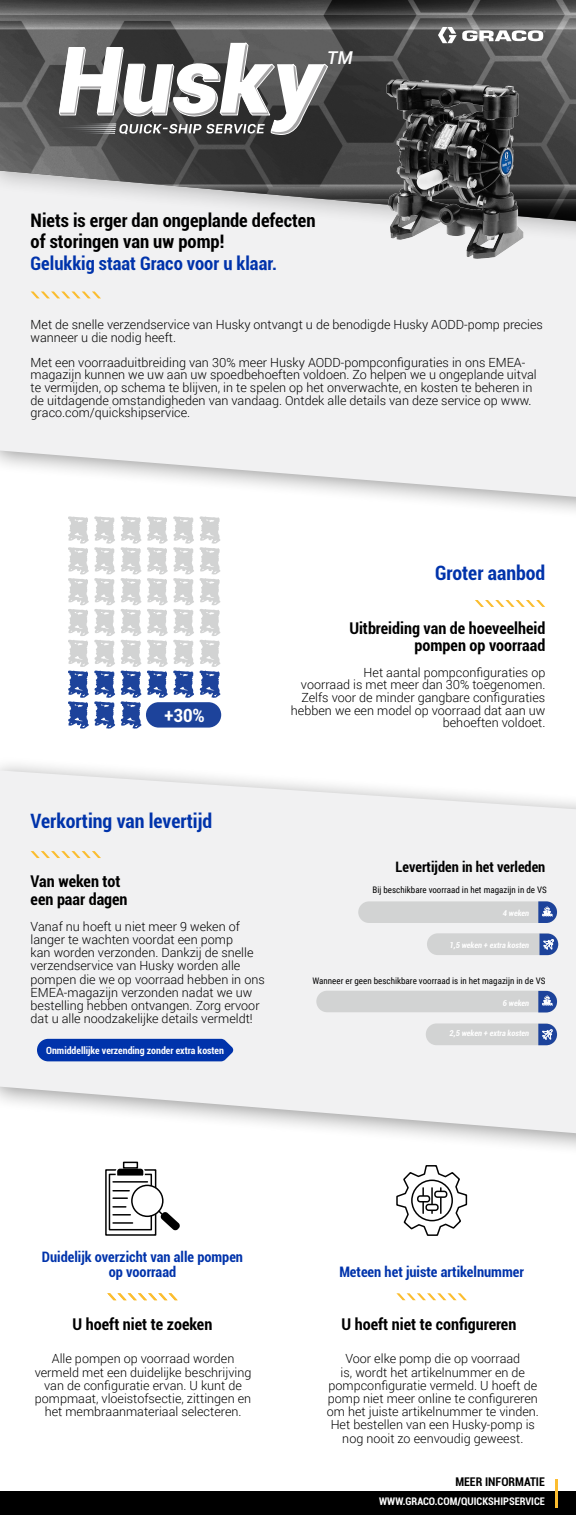
<style>
.page{position:relative;width:576px;height:1515px;background:#fff}
.page>*{position:absolute;margin:0;border:0;box-sizing:border-box;transform-origin:0 0}
.t1{font:700 condensed 19.8px "Roboto";color:#0033ab}
.t2{font:700 condensed 18.6px/21.9px "Roboto";color:#000}
.t3{font:700 condensed 18.6px "Roboto";color:#0033ab}
.t4{font:700 condensed 18.3px "Roboto";color:#fff}
.t5{font:italic 500 17.7px "Roboto";color:#fff}
.t6{font:700 condensed 16.2px/17.4px "Roboto";color:#000;text-align:right}
.t7{font:700 condensed 14.46px "Roboto";color:#0033ab}
.t8{font:700 condensed 14.4px/15px "Roboto";color:#0033ab;text-align:center}
.t9{font:700 condensed 14.4px "Roboto";color:#000}
.t10{font:300 12.6px/13.2px "Roboto";color:#000}
.t11{font:700 condensed 12px "Roboto";color:#000}
.t12{font:700 condensed 10.5px "Roboto";color:#fff}
.t13{font:700 condensed 9.9px "Roboto";color:#fff}
.t14{font:9px "Roboto Condensed";color:#000}
.t15{font:italic 700 condensed 8.1px "Roboto";color:#fff}
</style>
<div class="page">
<div style="left:0;top:120px;width:576px;height:400px;background:#000;opacity:.4"></div>
<svg style="left:0;top:245px;width:576px;height:252px;fill:#f1f1f2"></svg>
<div style="left:0;top:0;width:576px;height:245px;background:#f1f1f2"></div>
<div style="left:0;top:756px;width:576px;height:400px;background:#000;opacity:.4"></div>
<svg style="left:0;top:770px;width:576px;height:363px;fill:#f1f1f2"></svg>
<div style="left:146px;top:702px;width:75px;height:26px;background:#1d439b;border-radius:13px"></div>
<svg style="left:147px;top:516px;width:47px;height:182px"></svg>
<svg style="left:200px;top:516px;width:20px;height:182px"></svg>
<svg style="left:68px;top:516px;width:47px;height:213px"></svg>
<svg style="left:121px;top:516px;width:20px;height:213px"></svg>
<img style="left:0;top:0;width:576px;height:221px">
<svg style="left:438px;top:27px;width:107px;height:16px"></svg>
<img style="left:385px;top:78px;width:139px;height:181px">
<div style="left:0;top:1492px;width:576px;height:23px;background:#000"></div>
<hr style="left:555px;top:1479px;width:3px;height:29px;background:#fcbd30">
<div style="left:358px;top:901px;width:199px;height:22px;background:#d2d3d3;border-radius:11px"></div>
<svg style="left:538px;top:901px;width:19px;height:22px"></svg>
<hr style="left:46px;top:127px;width:69px;height:1px;background:#fff">
<svg style="left:58px;top:43px;width:271px;height:92px"></svg>
<div style="left:427px;top:933px;width:131px;height:22px;background:#d2d3d3;border-radius:11px"></div>
<svg style="left:540px;top:934px;width:18px;height:21px"></svg>
<div style="left:426px;top:1023px;width:131px;height:22px;background:#d2d3d3;border-radius:11px"></div>
<svg style="left:538px;top:1024px;width:19px;height:21px"></svg>
<div style="left:316px;top:991px;width:241px;height:21px;background:#d2d3d3;border-radius:11px"></div>
<svg style="left:538px;top:991px;width:19px;height:21px"></svg>
<svg style="left:396px;top:1165px;width:71px;height:71px"></svg>
<div style="left:411px;top:1180px;width:42px;height:41px;border:2px solid #030303;border-radius:50%"></div>
<hr style="left:422px;top:1188px;width:2px;height:25px;background:#030303">
<hr style="left:431px;top:1188px;width:2px;height:25px;background:#030303">
<hr style="left:440px;top:1188px;width:2px;height:25px;background:#030303">
<div style="left:418px;top:1196px;width:12px;height:6px;background:#fff;border-radius:2px"></div>
<div style="left:417px;top:1195px;width:13px;height:7px;border:2px solid #030303;border-radius:2px"></div>
<div style="left:426px;top:1205px;width:12px;height:5px;background:#fff;border-radius:2px"></div>
<div style="left:425px;top:1204px;width:14px;height:7px;border:2px solid #030303;border-radius:2px"></div>
<div style="left:435px;top:1191px;width:12px;height:6px;background:#fff;border-radius:2px"></div>
<div style="left:434px;top:1191px;width:13px;height:7px;border:2px solid #030303;border-radius:2px"></div>
<div style="left:105px;top:1169px;width:51px;height:67px;border:2px solid #030303"></div>
<div style="left:109px;top:1174px;width:43px;height:56px;border:2px solid #030303"></div>
<svg style="left:115px;top:1166px;width:31px;height:11px"></svg>
<div style="left:123px;top:1162px;width:15px;height:7px;border:2px solid #010101"></div>
<hr style="left:113px;top:1181px;width:34px;height:2px;background:#030303">
<svg style="left:113px;top:1190px;width:16px;height:9px"></svg>
<svg style="left:113px;top:1206px;width:13px;height:2px"></svg>
<svg style="left:113px;top:1214px;width:17px;height:2px"></svg>
<hr style="left:113px;top:1222px;width:20px;height:2px;background:#030303">
<div style="left:132px;top:1185px;width:31px;height:31px;background:#fff;border-radius:50%"></div>
<div style="left:131px;top:1185px;width:33px;height:32px;border:2px solid #010101;border-radius:50%"></div>
<svg style="left:157px;top:1209px;width:23px;height:22px"></svg>
<svg style="left:475px;top:600px;width:70px;height:7px"></svg>
<svg style="left:31px;top:851px;width:70px;height:7px"></svg>
<svg style="left:107px;top:1293px;width:71px;height:7px"></svg>
<svg style="left:396px;top:1293px;width:71px;height:7px"></svg>
<svg style="left:31px;top:291px;width:70px;height:7px"></svg>
<div style="left:37px;top:1039px;width:197px;height:22px;background:#0033ab"></div>
<h3 class="t5" style="left:327px;top:45px;width:27px">TM</h3>
<h2 class="t2" style="left:31px;top:208px;width:286px">Niets is erger dan ongeplande defecten of storingen van uw pomp!</h2>
<h2 class="t3" style="left:31px;top:251px;width:248px">Gelukkig staat Graco voor u klaar.</h2>
<p class="t10" style="left:31px;top:318px;width:514px;line-height:12.6px">Met de snelle verzendservice van Husky ontvangt u de benodigde Husky AODD-pomp precies wanneer u die nodig heeft.</p>
<p class="t10" style="left:31px;top:356px;width:508px;line-height:12.6px">Met een voorraaduitbreiding van 30% meer Husky AODD-pompconfiguraties in ons EMEA&shy;magazijn kunnen we uw aan uw spoedbehoeften voldoen. Zo helpen we u ongeplande uitval te vermijden, op schema te blijven, in te spelen op het onverwachte, en kosten te beheren in de uitdagende omstandigheden van vandaag. Ontdek alle details van deze service op www. graco.com/quickshipservice.</p>
<h1 class="t1" style="left:435px;top:559px;width:112px">Groter aanbod</h1>
<h3 class="t4" style="left:164px;top:703px;width:42px">+30%</h3>
<p class="t6" style="left:349px;top:619px;width:198px">Uitbreiding van de hoeveelheid pompen op voorraad</p>
<p class="t10" style="left:291px;top:666px;width:256px;line-height:12.6px;text-align:right">Het aantal pompconfiguraties op<br>voorraad is met meer dan 30% toegenomen.<br>Zelfs voor de minder gangbare configuraties hebben we een model op voorraad dat aan uw behoeften voldoet.</p>
<h1 class="t1" style="left:31px;top:808px;width:183px">Verkorting van levertijd</h1>
<p class="t6" style="left:31px;top:872px;width:99px;text-align:left">Van weken tot een paar dagen</p>
<p class="t10" style="left:31px;top:919px;width:236px">Vanaf nu hoeft u niet meer 9 weken of langer te wachten voordat een pomp<br>kan worden verzonden. Dankzij de snelle verzendservice van Husky worden alle pompen die we op voorraad hebben in ons EMEA-magazijn verzonden nadat we uw bestelling hebben ontvangen. Zorg ervoor dat u alle noodzakelijke details vermeldt!</p>
<p class="t13" style="left:46px;top:1043px;width:179px">Onmiddellijke verzending zonder extra kosten</p>
<p class="t9" style="left:396px;top:857px;width:151px">Levertijden in het verleden</p>
<p class="t14" style="left:373px;top:883px;width:176px">Bij beschikbare voorraad in het magazijn in de VS</p>
<p class="t15" style="left:503px;top:908px;width:28px">4 weken</p>
<p class="t15" style="left:450px;top:940px;width:81px">1,5 weken + extra kosten</p>
<p class="t14" style="left:313px;top:975px;width:234px">Wanneer er geen beschikbare voorraad is in het magazijn in de VS</p>
<p class="t15" style="left:503px;top:997px;width:28px">6 weken</p>
<p class="t15" style="left:450px;top:1028px;width:81px">2,5 weken + extra kosten</p>
<p class="t8" style="left:42px;top:1249px;width:203px">Duidelijk overzicht van alle pompen op voorraad</p>
<p class="t7" style="left:339px;top:1262px;width:186px">Meteen het juiste artikelnummer</p>
<p class="t6" style="left:73px;top:1315px;width:141px">U hoeft niet te zoeken</p>
<p class="t6" style="left:342px;top:1315px;width:176px">U hoeft niet te configureren</p>
<p class="t10" style="left:35px;top:1352px;width:218px;text-align:center">Alle pompen op voorraad worden vermeld met een duidelijke beschrijving van de configuratie ervan. U kunt de pompmaat, vloeistofsectie, zittingen en het membraanmateriaal selecteren.</p>
<p class="t10" style="left:327px;top:1352px;width:214px;text-align:center">Voor elke pomp die op voorraad<br>is, wordt het artikelnummer en de pompconfiguratie vermeld. U hoeft de pomp niet meer online te configureren om het juiste artikelnummer te vinden.<br>Het bestellen van een Husky-pomp is nog nooit zo eenvoudig geweest.</p>
<p class="t11" style="left:455px;top:1473px;width:91px">MEER INFORMATIE</p>
<p class="t12" style="left:379px;top:1494px;width:167px">WWW.GRACO.COM/QUICKSHIPSERVICE</p>
</div>
